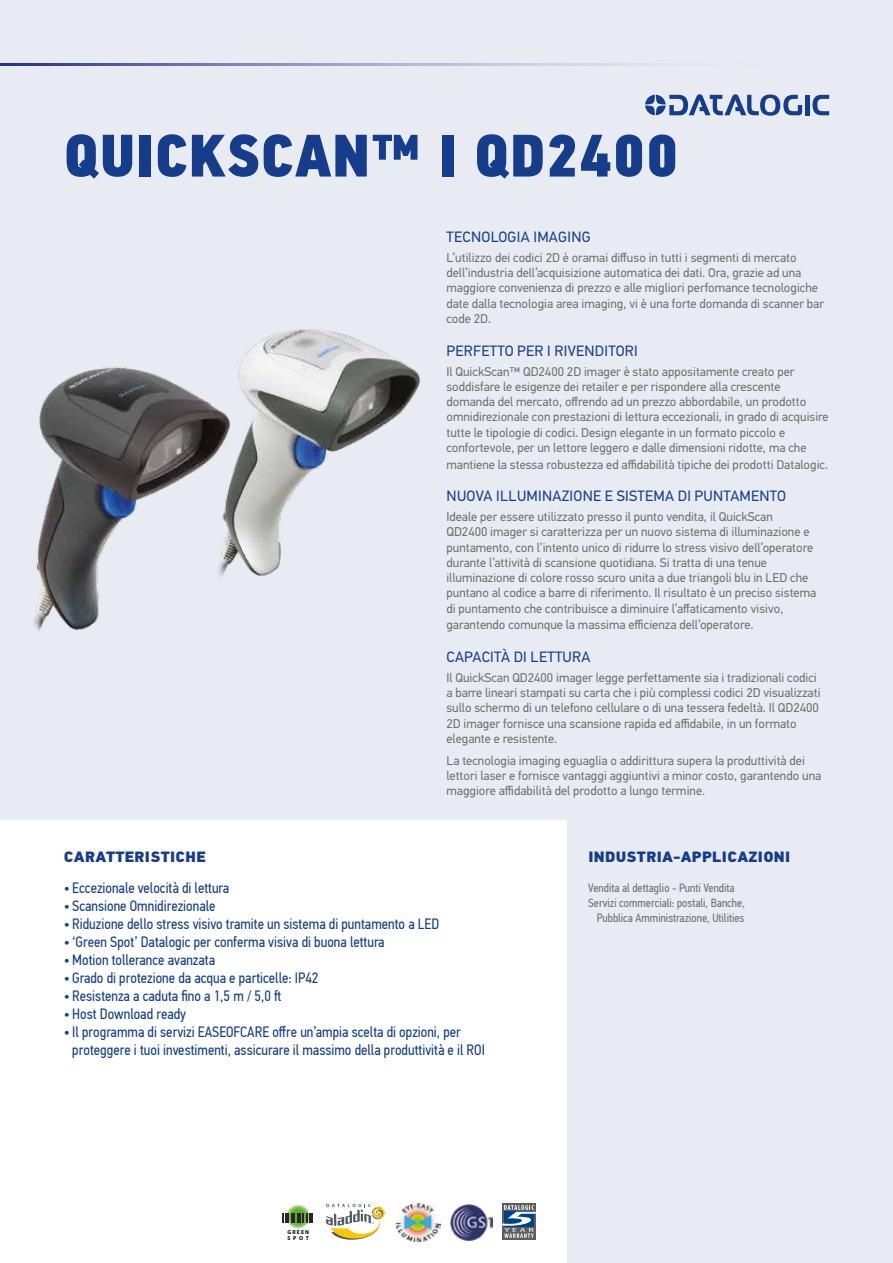
<style>
.page{position:relative;width:893px;height:1263px;background:#fff}
.page>*{position:absolute;margin:0;border:0;box-sizing:border-box;transform-origin:0 0}
.t1{font:60px "PF Din Text Cond Pro X Black";letter-spacing:.01em;color:#153d8c}
.t2{font:15px/18px "PF Din Text Cond Pro";color:#153d8c}
.t3{font:15px "PF Din Text Pro";letter-spacing:.02em;color:#153d8c}
.t4{font:900 15px "PF Din Text Pro";letter-spacing:.02em;color:#153d8c}
.t5{font:12.75px/15.3px "PF Din Text Pro";color:#706f6f}
.t6{font:12px "PF Din Text Cond Pro";color:#706f6f}
.t7{font:700 5.7px/5.7px "Myriad Pro";letter-spacing:.2em;color:#000}
</style>
<div class="page">
<div style="left:0;top:0;width:892px;height:1263px;background:#e8ebf2"></div>
<svg style="left:0;top:64px;width:893px;height:1px"></svg>
<div style="left:0;top:820px;width:567px;height:442px;background:#fff"></div>
<div style="left:805px;top:95px;width:5px;height:20px;background:#153d8c"></div>
<svg style="left:812px;top:95px;width:17px;height:20px"></svg>
<svg style="left:645px;top:94px;width:157px;height:22px"></svg>
<svg style="left:326px;top:1204px;width:59px;height:36px"></svg>
<img style="left:450px;top:1204px;width:42px;height:37px">
<svg style="left:285px;top:1204px;width:25px;height:24px"></svg>
<svg style="left:282px;top:1213px;width:31px;height:9px"></svg>
<div style="left:502px;top:1203px;width:34px;height:37px;background:#5f5e5e"></div>
<svg style="left:502px;top:1205px;width:34px;height:33px"></svg>
<img style="left:395px;top:1204px;width:46px;height:37px">
<img style="left:33px;top:329px;width:387px;height:303px">
<h1 class="t1" style="left:64px;top:118px;width:616px">QUICKSCAN™ I QD2400</h1>
<p class="t3" style="left:447px;top:228px;width:146px">TECNOLOGIA IMAGING</p>
<p class="t5" style="left:446px;top:250px;width:379px">L’utilizzo dei codici 2D è oramai diffuso in tutti i segmenti di mercato dell’industria dell’acquisizione automatica dei dati. Ora, grazie ad una maggiore convenienza di prezzo e alle migliori perfomance tecnologiche date dalla tecnologia area imaging, vi è una forte domanda di scanner bar code 2D.</p>
<p class="t3" style="left:447px;top:342px;width:193px">PERFETTO PER I RIVENDITORI</p>
<p class="t5" style="left:446px;top:364px;width:384px">Il QuickScan™ QD2400 2D imager è stato appositamente creato per soddisfare le esigenze dei retailer e per rispondere alla crescente domanda del mercato, offrendo ad un prezzo abbordabile, un prodotto omnidirezionale con prestazioni di lettura eccezionali, in grado di acquisire tutte le tipologie di codici. Design elegante in un formato piccolo e confortevole, per un lettore leggero e dalle dimensioni ridotte, ma che</p>
<p class="t5" style="left:446px;top:457px;width:383px">mantiene la stessa robustezza ed affidabilità tipiche dei prodotti Datalogic.</p>
<p class="t3" style="left:447px;top:487px;width:341px">NUOVA ILLUMINAZIONE E SISTEMA DI PUNTAMENTO</p>
<p class="t5" style="left:446px;top:509px;width:371px">Ideale per essere utilizzato presso il punto vendita, il QuickScan QD2400 imager si caratterizza per un nuovo sistema di illuminazione e puntamento, con l’intento unico di ridurre lo stress visivo dell’operatore durante l’attività di scansione quotidiana. Si tratta di una tenue illuminazione di colore rosso scuro unita a due triangoli blu in LED che puntano al codice a barre di riferimento. Il risultato è un preciso sistema di puntamento che contribuisce a diminuire l’affaticamento visivo,</p>
<p class="t5" style="left:446px;top:617px;width:309px">garantendo comunque la massima efficienza dell’operatore.</p>
<p class="t3" style="left:447px;top:648px;width:145px">CAPACITÀ DI LETTURA</p>
<p class="t5" style="left:446px;top:670px;width:376px">Il QuickScan QD2400 imager legge perfettamente sia i tradizionali codici a barre lineari stampati su carta che i più complessi codici 2D visualizzati sullo schermo di un telefono cellulare o di una tessera fedeltà. Il QD2400<br>2D imager fornisce una scansione rapida ed affidabile, in un formato elegante e resistente.</p>
<p class="t5" style="left:446px;top:753px;width:376px">La tecnologia imaging eguaglia o addirittura supera la produttività dei lettori laser e fornisce vantaggi aggiuntivi a minor costo, garantendo una maggiore affidabilità del prodotto a lungo termine.</p>
<p class="t4" style="left:64px;top:847px;width:143px">CARATTERISTICHE</p>
<p class="t2" style="left:64px;top:879px;width:167px">• Eccezionale velocità di lettura</p>
<p class="t2" style="left:64px;top:897px;width:153px">• Scansione Omnidirezionale</p>
<p class="t2" style="left:64px;top:915px;width:377px">• Riduzione dello stress visivo tramite un sistema di puntamento a LED</p>
<p class="t2" style="left:64px;top:933px;width:322px">• ‘Green Spot’ Datalogic per conferma visiva di buona lettura</p>
<p class="t2" style="left:64px;top:951px;width:153px">• Motion tollerance avanzata</p>
<p class="t2" style="left:64px;top:969px;width:256px">• Grado di protezione da acqua e particelle: IP42</p>
<p class="t2" style="left:64px;top:987px;width:219px">• Resistenza a caduta fino a 1,5 m / 5,0 ft</p>
<p class="t2" style="left:64px;top:1005px;width:124px">• Host Download ready</p>
<p class="t2" style="left:72px;top:1023px;width:414px;text-indent:-9px">• Il programma di servizi EASEOFCARE offre un’ampia scelta di opzioni, per proteggere i tuoi investimenti, assicurare il massimo della produttività e il ROI</p>
<p class="t7" style="left:287px;top:1229px;width:23px">GREEN<br>SPOT</p>
<p class="t4" style="left:588px;top:847px;width:203px">INDUSTRIA-APPLICAZIONI</p>
<p class="t6" style="left:588px;top:880px;width:148px">Vendita al dettaglio - Punti Vendita</p>
<p class="t6" style="left:588px;top:895px;width:158px">Servizi commerciali: postali, Banche,</p>
<p class="t6" style="left:597px;top:910px;width:149px">Pubblica Amministrazione, Utilities</p>
</div>
